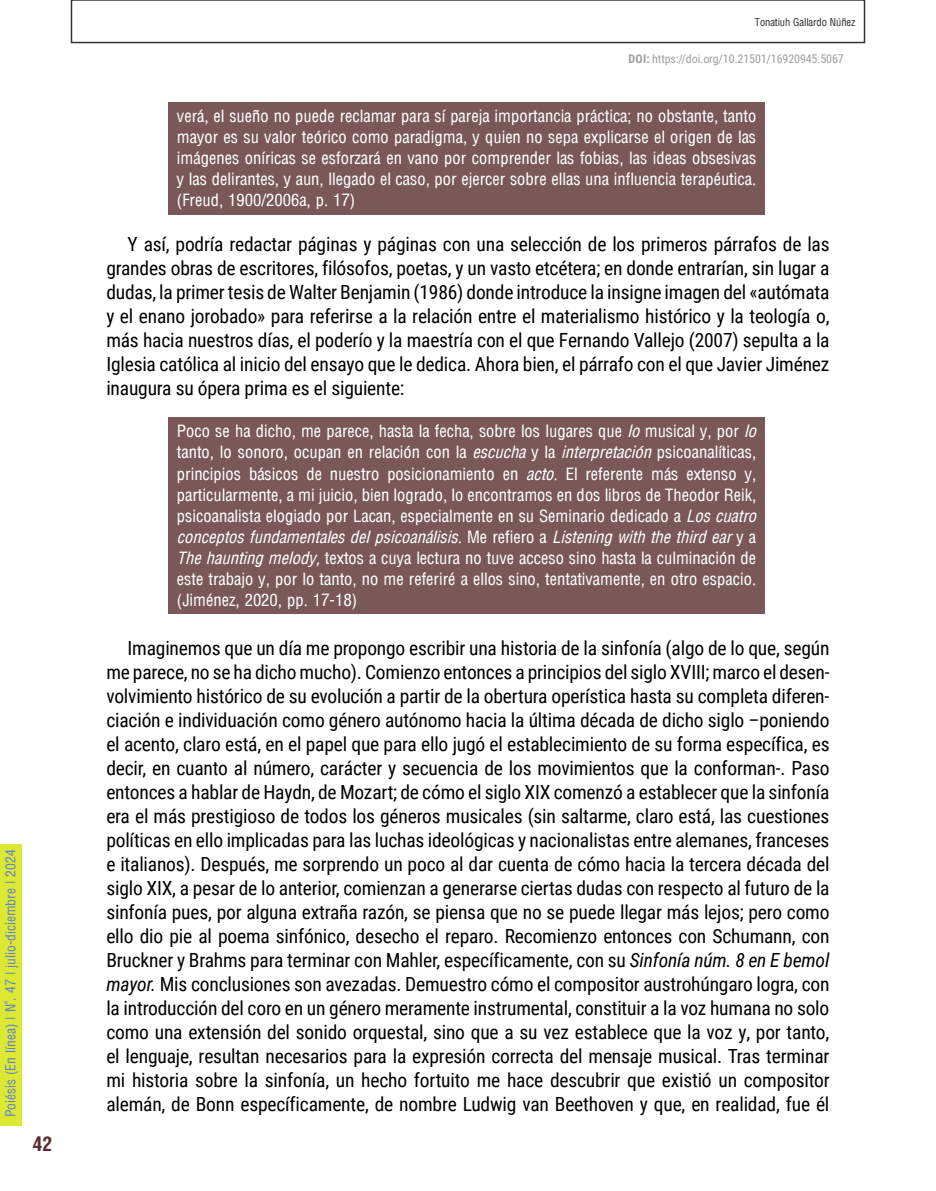
<style>
.page{position:relative;width:936px;height:1191px;background:#fff}
.page>*{position:absolute;margin:0;border:0;box-sizing:border-box;transform-origin:0 0}
.t1{font:19.5px/24px "Roboto Condensed";letter-spacing:-.01em;color:#000;text-align:justify}
.t2{font:700 condensed 19.5px "Arena";color:#592e2e}
.t3{font:16.5px/21px "Arena Condensed";color:#fff;text-align:justify}
.t4{font:italic condensed 16.5px "Arena";color:#fff}
.t5{font:13.5px "Arena Condensed";color:#6283cf}
.t6{font:12px "Roboto Condensed";letter-spacing:-.01em;color:#9c9e9f}
.t7{font:10.5px "Arena Condensed";letter-spacing:-.01em;color:#373737}
.s1{font-weight:700}
.s2{font-family:"Arena";font-style:italic;font-stretch:condensed}
.s3{font-family:"Arena Condensed";font-style:normal;font-stretch:normal}
.s4{font-style:italic}
</style>
<div class="page">
<div style="left:0;top:844px;width:21px;height:282px;background:#dce932"></div>
<div style="left:71px;top:0;width:794px;height:43px;border:2px solid #373737"></div>
<div style="left:168px;top:102px;width:596px;height:112px;background:#7a5858"></div>
<div style="left:168px;top:418px;width:596px;height:196px;background:#7a5858"></div>
<p class="t5" style="left:3px;top:1117px;width:269px;rotate:-90deg">Poiésis (En línea) | N°. 47 | julio-diciembre | 2024</p>
<p class="t2" style="left:33px;top:1132px;width:21px">42</p>
<p class="t7" style="left:754px;top:16px;width:102px">Tonatiuh Gallardo Núñez</p>
<p class="t6" style="left:628px;top:51px;width:217px"><span class="s1">DOI:</span> https://doi.org/10.21501/16920945.5067</p>
<p class="t3" style="left:177px;top:105px;width:581px">verá, el sueño no puede reclamar para sí pareja importancia práctica; no obstante, tanto mayor es su valor teórico como paradigma, y quien no sepa explicarse el origen de las imágenes oníricas se esforzará en vano por comprender las fobias, las ideas obsesivas y las delirantes, y aun, llegado el caso, por ejercer sobre ellas una influencia terapéutica. (Freud, 1900/2006a, p. 17)</p>
<p class="t1" style="left:106px;top:231px;width:724px;text-indent:21px">Y así, podría redactar páginas y páginas con una selección de los primeros párrafos de las grandes obras de escritores, filósofos, poetas, y un vasto etcétera; en donde entrarían, sin lugar a dudas, la primer tesis de Walter Benjamin (1986) donde introduce la insigne imagen del «autómata y el enano jorobado» para referirse a la relación entre el materialismo histórico y la teología o, más hacia nuestros días, el poderío y la maestría con el que Fernando Vallejo (2007) sepulta a la Iglesia católica al inicio del ensayo que le dedica. Ahora bien, el párrafo con el que Javier Jiménez inaugura su ópera prima es el siguiente:</p>
<p class="t3" style="left:177px;top:421px;width:581px">Poco se ha dicho, me parece, hasta la fecha, sobre los lugares que <span class="s2">lo</span> musical y, por <span class="s2">lo </span>tanto, lo sonoro, ocupan en relación con la <span class="s2">escucha</span> y la <span class="s2">interpretación</span> psicoanalíticas, principios básicos de nuestro posicionamiento en <span class="s2">acto.</span> El referente más extenso y, particularmente, a mi juicio, bien logrado, lo encontramos en dos libros de Theodor Reik, psicoanalista elogiado por Lacan, especialmente en su Seminario dedicado a <span class="s2">Los cuatro</span></p>
<p class="t4" style="left:177px;top:527px;width:581px">conceptos fundamentales del psicoanálisis. <span class="s3">Me refiero a</span> Listening with the third ear <span class="s3">y a</span></p>
<p class="t3" style="left:177px;top:547px;width:581px"><span class="s2">The haunting melody,</span> textos a cuya lectura no tuve acceso sino hasta la culminación de este trabajo y, por lo tanto, no me referiré a ellos sino, tentativamente, en otro espacio. (Jiménez, 2020, pp. 17-18)</p>
<p class="t1" style="left:106px;top:635px;width:724px;text-indent:21px">Imaginemos que un día me propongo escribir una historia de la sinfonía (algo de lo que, según me parece, no se ha dicho mucho). Comienzo entonces a principios del siglo XVIII; marco el desen&shy;volvimiento histórico de su evolución a partir de la obertura operística hasta su completa diferen&shy;ciación e individuación como género autónomo hacia la última década de dicho siglo –poniendo el acento, claro está, en el papel que para ello jugó el establecimiento de su forma específica, es decir, en cuanto al número, carácter y secuencia de los movimientos que la conforman-. Paso entonces a hablar de Haydn, de Mozart; de cómo el siglo XIX comenzó a establecer que la sinfonía era el más prestigioso de todos los géneros musicales (sin saltarme, claro está, las cuestiones políticas en ello implicadas para las luchas ideológicas y nacionalistas entre alemanes, franceses e italianos). Después, me sorprendo un poco al dar cuenta de cómo hacia la tercera década del siglo XIX, a pesar de lo anterior, comienzan a generarse ciertas dudas con respecto al futuro de la sinfonía pues, por alguna extraña razón, se piensa que no se puede llegar más lejos; pero como ello dio pie al poema sinfónico, desecho el reparo. Recomienzo entonces con Schumann, con Bruckner y Brahms para terminar con Mahler, específicamente, con su <span class="s4">Sinfonía núm. 8 en E bemol mayor.</span> Mis conclusiones son avezadas. Demuestro cómo el compositor austrohúngaro logra, con la introducción del coro en un género meramente instrumental, constituir a la voz humana no solo como una extensión del sonido orquestal, sino que a su vez establece que la voz y, por tanto, el lenguaje, resultan necesarios para la expresión correcta del mensaje musical. Tras terminar mi historia sobre la sinfonía, un hecho fortuito me hace descubrir que existió un compositor alemán, de Bonn específicamente, de nombre Ludwig van Beethoven y que, en realidad, fue él</p>
</div>
